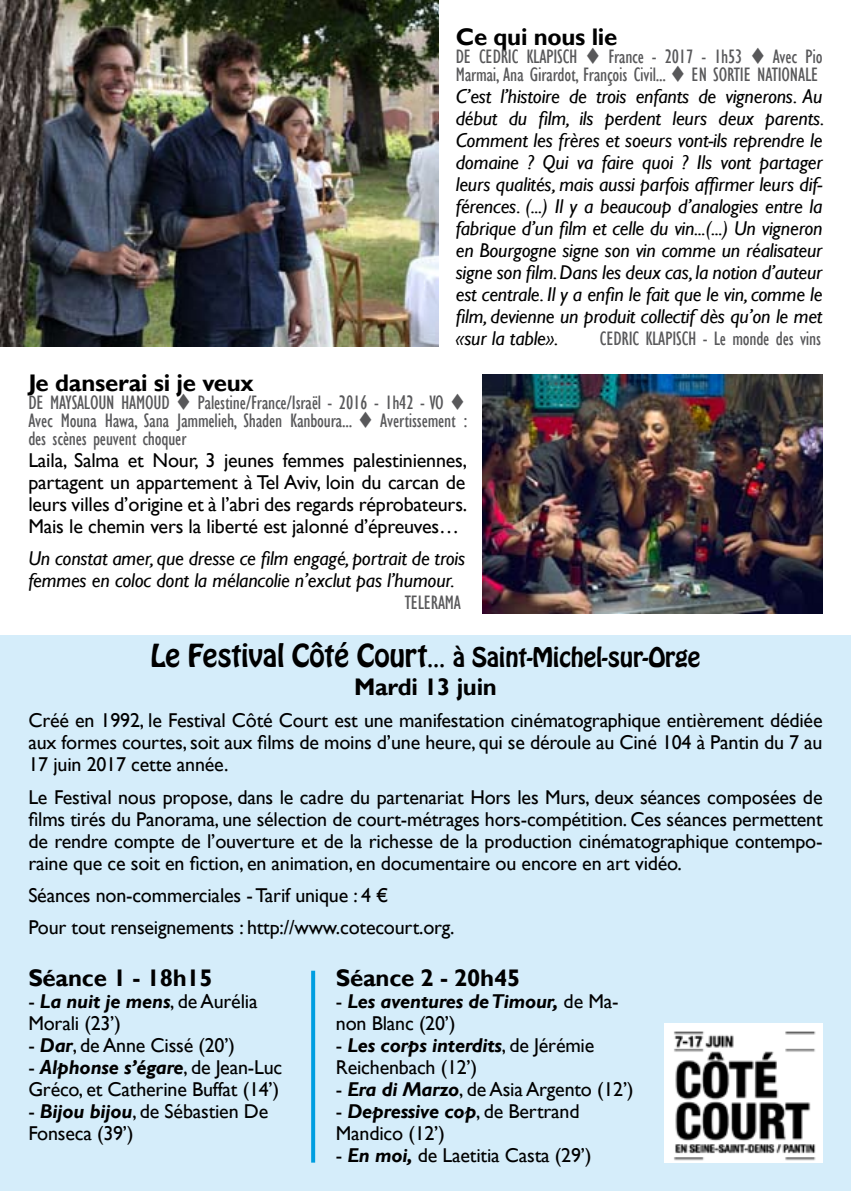
<style>
.page{position:relative;width:851px;height:1191px;background:#fff}
.page>*{position:absolute;margin:0;border:0;box-sizing:border-box;transform-origin:0 0}
.t1{font:700 24px "Gill Sans";letter-spacing:-.01em;color:#000}
.t2{font:24px "Hobo Std";letter-spacing:-.01em;color:#000}
.t3{font:20px/22px "Gill Sans";letter-spacing:-.01em;color:#000}
.t4{font:italic 20px/22px "Gill Sans";letter-spacing:-.01em;color:#000;text-align:justify}
.t5{font:condensed 20px/18px "Gill Sans";letter-spacing:-.01em;color:#58585a}
.t6{font:italic 700 20px/22px "Gill Sans";letter-spacing:-.01em;color:#000}
.s1{font-size:28px}
.s2{font-family:"Gill Sans";font-size:28px}
.s3{font-weight:700;font-style:italic}
.s4{font-weight:400;font-style:normal}
</style>
<div class="page">
<img style="left:0;top:0;width:438px;height:346px">
<div style="left:0;top:635px;width:850px;height:556px;background:#d5edfa"></div>
<img style="left:482px;top:374px;width:340px;height:239px">
<img style="left:664px;top:1023px;width:158px;height:139px">
<svg style="left:311px;top:970px;width:4px;height:192px"></svg>
<p class="t1" style="left:455px;top:22px;width:163px">Ce qui nous lie</p>
<p class="t5" style="left:455px;top:47px;width:368px">DE CEDRIC KLAPISCH ▼ France - 2017 - 1h53 ▼ Avec Pio<br>Marmai, Ana Girardot, François Civil... ▼ EN SORTIE NATIONALE</p>
<p class="t4" style="left:455px;top:86px;width:370px">C’est l’histoire de trois enfants de vignerons. Au début du film, ils perdent leurs deux parents.<br>Comment les frères et soeurs vont-ils reprendre le domaine ? Qui va faire quoi ? Ils vont partager leurs qualités, mais aussi parfois affirmer leurs dif&shy;férences. (...) Il y a beaucoup d’analogies entre la fabrique d’un film et celle du vin...(...) Un vigneron en Bourgogne signe son vin comme un réalisateur signe son film. Dans les deux cas, la notion d’auteur est centrale. Il y a enfin le fait que le vin, comme le film, devienne un produit collectif dès qu’on le met «sur la table».</p>
<p class="t5" style="left:599px;top:329px;width:223px">CEDRIC KLAPISCH - Le monde des vins</p>
<p class="t1" style="left:28px;top:368px;width:227px">Je danserai si je veux</p>
<p class="t5" style="left:28px;top:393px;width:440px;text-align:justify">DE MAYSALOUN HAMOUD ▼ Palestine/France/Israël - 2016 - 1h42 - VO ▼ Avec Mouna Hawa, Sana Jammelieh, Shaden Kanboura... ▼ Avertissement : des scènes peuvent choquer</p>
<p class="t3" style="left:28px;top:449px;width:440px;text-align:justify">Laila, Salma et Nour, 3 jeunes femmes palestiniennes, partagent un appartement à Tel Aviv, loin du carcan de leurs villes d’origine et à l’abri des regards réprobateurs.<br>Mais le chemin vers la liberté est jalonné d’épreuves…</p>
<p class="t4" style="left:28px;top:547px;width:438px">Un constat amer, que dresse ce film engagé, portrait de trois femmes en coloc dont la mélancolie n’exclut pas l’humour.</p>
<p class="t5" style="left:404px;top:593px;width:58px">TELERAMA</p>
<p class="t2" style="left:150px;top:640px;width:551px"><span class="s1">Le Festival Côté Court</span><span class="s2">...</span> à Saint-Michel-sur-Orge</p>
<p class="t1" style="left:354px;top:673px;width:144px">Mardi 13 juin</p>
<p class="t3" style="left:28px;top:710px;width:795px;text-align:justify">Créé en 1992, le Festival Côté Court est une manifestation cinématographique entièrement dédiée aux formes courtes, soit aux films de moins d’une heure, qui se déroule au Ciné 104 à Pantin du 7 au 17 juin 2017 cette année.</p>
<p class="t3" style="left:28px;top:786px;width:795px;text-align:justify">Le Festival nous propose, dans le cadre du partenariat Hors les Murs, deux séances composées de films tirés du Panorama, une sélection de court-métrages hors-compétition. Ces séances permettent de rendre compte de l’ouverture et de la richesse de la production cinématographique contempo&shy;raine que ce soit en fiction, en animation, en documentaire ou encore en art vidéo.</p>
<p class="t3" style="left:28px;top:879px;width:428px;line-height:32px">Séances non-commerciales - Tarif unique : 4 €<br>Pour tout renseignements : http://www.cotecourt.org.</p>
<p class="t1" style="left:28px;top:963px;width:186px">Séance 1 - 18h15</p>
<p class="t3" style="left:28px;top:991px;width:231px">- <span class="s3">La nuit je mens</span>, de Aurélia<br>Morali (23’)</p>
<p class="t3" style="left:28px;top:1035px;width:208px">- <span class="s3">Dar</span>, de Anne Cissé (20’)</p>
<p class="t3" style="left:28px;top:1057px;width:255px">- <span class="s3">Alphonse s’égare</span>, de Jean-Luc<br>Gréco, et Catherine Buffat (14’)</p>
<p class="t3" style="left:28px;top:1101px;width:241px">- <span class="s3">Bijou bijou</span>, de Sébastien De<br>Fonseca (39’)</p>
<p class="t1" style="left:336px;top:963px;width:186px">Séance 2 - 20h45</p>
<p class="t6" style="left:336px;top:991px;width:284px"><span class="s4">-</span> Les aventures de Timour, <span class="s4">de Ma&shy;non Blanc (20’)</span></p>
<p class="t3" style="left:336px;top:1035px;width:260px">- <span class="s3">Les corps interdits</span>, de Jérémie<br>Reichenbach (12’)</p>
<p class="t3" style="left:336px;top:1079px;width:299px">- <span class="s3">Era di Marzo</span>, de Asia Argento (12’)</p>
<p class="t3" style="left:336px;top:1101px;width:245px">- <span class="s3">Depressive cop</span>, de Bertrand<br>Mandico (12’)</p>
<p class="t3" style="left:336px;top:1145px;width:257px">- <span class="s3">En moi,</span> de Laetitia Casta (29’)</p>
</div>
